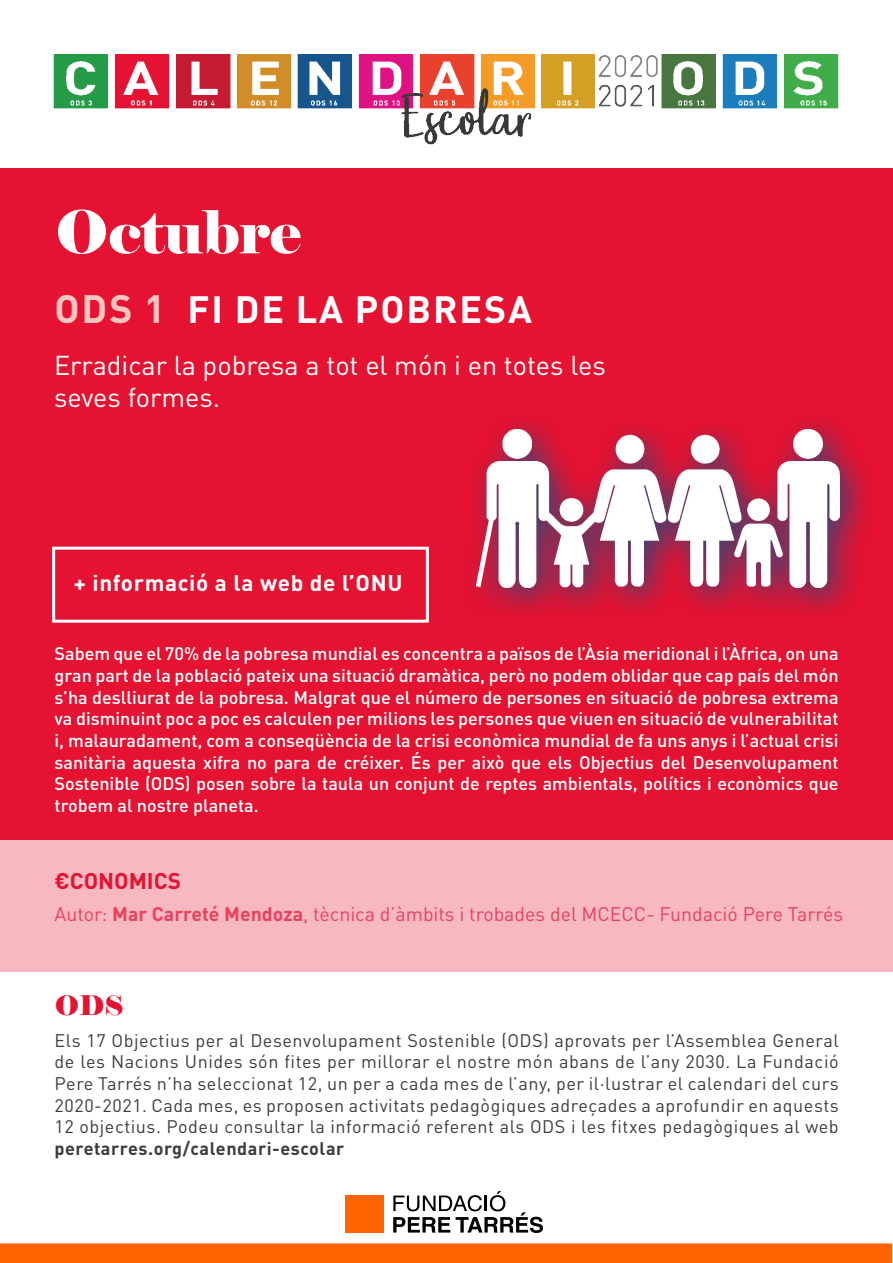
<style>
.page{position:relative;width:893px;height:1263px;background:#fff}
.page>*{position:absolute;margin:0;border:0;box-sizing:border-box;transform-origin:0 0}
.t1{font:59.25px "Elephant";color:#fff}
.t2{font:700 37.5px "DIN Pro";letter-spacing:.05em;color:#fff}
.t3{font:27px/32.4px "DIN Pro";color:#fff}
.t4{font:27px "Elephant";color:#e51232}
.t5{font:700 22.5px "DIN Pro";letter-spacing:.03em;color:#fff}
.t6{font:700 22.5px "DIN Pro";color:#e51232}
.t7{font:19.5px "DIN Pro";color:#ea415b}
.t8{font:500 18px/21.6px "DIN Pro";color:#fff;text-align:justify}
.t9{font:18px/21.6px "DIN Pro";letter-spacing:.03em;color:#3c3c3b;text-align:justify}
.t10{font:700 18px "DIN Pro";letter-spacing:.03em;color:#3c3c3b}
.s1{font-size:39.15px;color:#f8c6c0}
.s2{font-weight:700}
</style>
<div class="page">
<img style="left:54px;top:54px;width:785px;height:91px">
<div style="left:345px;top:1195px;width:39px;height:38px;background:#ff6400"></div>
<svg style="left:393px;top:1191px;width:150px;height:42px"></svg>
<div style="left:0;top:1243px;width:893px;height:20px;background:#ff6400"></div>
<div style="left:0;top:168px;width:893px;height:672px;background:#e51232"></div>
<div style="left:458px;top:410px;width:419px;height:214px;background:#02558b;opacity:.75"></div>
<img style="left:476px;top:429px;width:363px;height:159px">
<div style="left:0;top:840px;width:893px;height:132px;background:#f7b8c2"></div>
<div style="left:52px;top:547px;width:377px;height:76px;border:3px solid #fff"></div>
<h1 class="t1" style="left:55px;top:195px;width:248px">Octubre</h1>
<h2 class="t2" style="left:54px;top:278px;width:479px"><span class="s1">ODS 1</span> FI DE LA POBRESA</h2>
<h3 class="t3" style="left:54px;top:346px;width:553px">Erradicar la pobresa a tot el món i en totes les seves formes.</h3>
<p class="t5" style="left:74px;top:564px;width:330px">+ informació a la web de l’ONU</p>
<p class="t8" style="left:55px;top:641px;width:786px">Sabem que el 70% de la pobresa mundial es concentra a països de l’Àsia meridional i l’Àfrica, on una gran part de la població pateix una situació dramàtica, però no podem oblidar que cap país del món s’ha deslliurat de la pobresa. Malgrat que el número de persones en situació de pobresa extrema va disminuint poc a poc es calculen per milions les persones que viuen en situació de vulnerabilitat i, malauradament, com a conseqüència de la crisi econòmica mundial de fa uns anys i l’actual crisi sanitària aquesta xifra no para de créixer. És per això que els Objectius del Desenvolupament Sostenible (ODS) posen sobre la taula un conjunt de reptes ambientals, polítics i econòmics que trobem al nostre planeta.</p>
<p class="t6" style="left:55px;top:862px;width:128px">€CONOMICS</p>
<p class="t7" style="left:55px;top:899px;width:790px">Autor: <span class="s2">Mar Carreté Mendoza</span>, tècnica d’àmbits i trobades del MCECC- Fundació Pere Tarrés</p>
<h3 class="t4" style="left:55px;top:988px;width:71px">ODS</h3>
<p class="t9" style="left:55px;top:1028px;width:786px">Els 17 Objectius per al Desenvolupament Sostenible (ODS) aprovats per l’Assemblea General de les Nacions Unides són fites per millorar el nostre món abans de l’any 2030. La Fundació Pere Tarrés n’ha seleccionat 12, un per a cada mes de l’any, per il·lustrar el calendari del curs 2020-2021. Cada mes, es proposen activitats pedagògiques adreçades a aprofundir en aquests 12 objectius. Podeu consultar la informació referent als ODS i les fitxes pedagògiques al web</p>
<p class="t10" style="left:55px;top:1133px;width:291px">peretarres.org/calendari-escolar</p>
</div>
